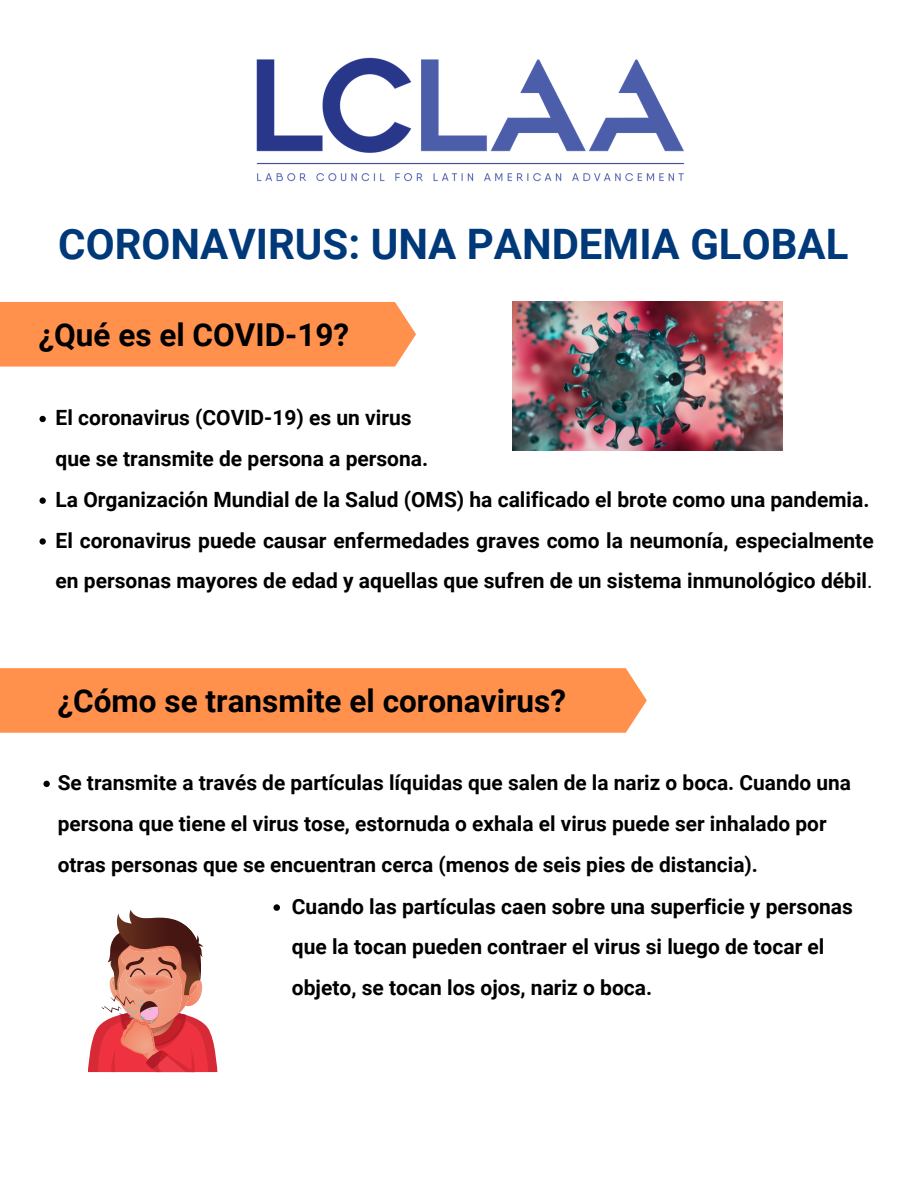
<style>
.page{position:relative;width:918px;height:1188px;background:#fff}
.page>*{position:absolute;margin:0;border:0;box-sizing:border-box;transform-origin:0 0}
.t1{font:700 42px "Roboto";color:#003979}
.t2{font:700 31.5px "Roboto";color:#000}
.t3{font:700 21px/40.8px "Roboto";color:#000}
.t4{font:700 20.85px/40.8px "Roboto";color:#000}
.s1{font-weight:400}
</style>
<div class="page">
<div style="left:0;top:302px;width:416px;height:65px;background:#ff914d"></div>
<div style="left:0;top:668px;width:647px;height:65px;background:#ff914d"></div>
<img style="left:512px;top:302px;width:270px;height:148px">
<svg style="left:43px;top:781px;width:7px;height:6px"></svg>
<svg style="left:88px;top:910px;width:129px;height:162px"></svg>
<img style="left:256px;top:57px;width:429px;height:125px">
<svg style="left:40px;top:416px;width:6px;height:6px"></svg>
<svg style="left:40px;top:497px;width:6px;height:7px"></svg>
<svg style="left:40px;top:538px;width:6px;height:7px"></svg>
<svg style="left:274px;top:904px;width:6px;height:7px"></svg>
<h1 class="t1" style="left:58px;top:220px;width:792px">CORONAVIRUS: UNA PANDEMIA GLOBAL</h1>
<h2 class="t2" style="left:38px;top:317px;width:312px">¿Qué es el COVID-19?</h2>
<p class="t3" style="left:56px;top:398px;width:357px">El coronavirus (COVID-19) es un virus</p>
<p class="t3" style="left:56px;top:438px;width:374px">que se transmite de persona a persona.</p>
<p class="t3" style="left:56px;top:479px;width:820px">La Organización Mundial de la Salud (OMS) ha calificado el brote como una pandemia.<br>El coronavirus puede causar enfermedades graves como la neumonía, especialmente en personas mayores de edad y aquellas que sufren de un sistema inmunológico débil<span class="s1">.</span></p>
<h2 class="t2" style="left:58px;top:683px;width:510px">¿Cómo se transmite el coronavirus?</h2>
<p class="t4" style="left:58px;top:763px;width:795px">Se transmite a través de partículas líquidas que salen de la nariz o boca. Cuando una persona que tiene el virus tose, estornuda o exhala el virus puede ser inhalado por otras personas que se encuentran cerca (menos de seis pies de distancia).</p>
<p class="t3" style="left:292px;top:887px;width:563px;line-height:40.3px">Cuando las partículas caen sobre una superficie y personas que la tocan pueden contraer el virus si luego de tocar el objeto, se tocan los ojos, nariz o boca.</p>
</div>
